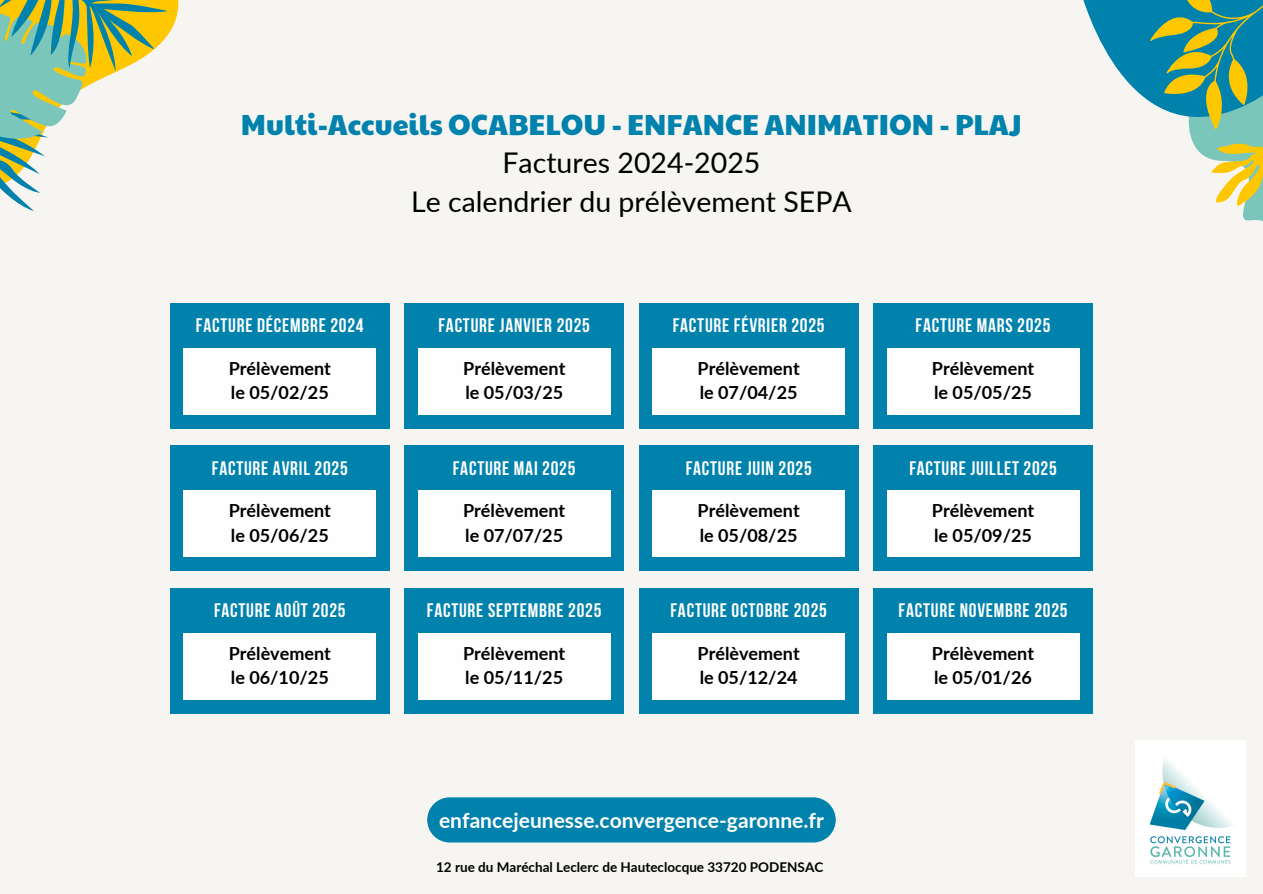
<style>
.page{position:relative;width:1263px;height:894px;background:#fff}
.page>*{position:absolute;margin:0;border:0;box-sizing:border-box;transform-origin:0 0}
.t1{font:28.5px/38.8px "Lato";color:#000;text-align:center}
.t2{font:700 21px "Lato";color:#fefefe}
.t3{font:700 19.5px "Bebas Neue";letter-spacing:.04em;color:#fefefe}
.t4{font:700 18px/24.8px "Lato";color:#000}
.t5{font:700 13.5px "Lato";color:#000}
.s1{font-family:"Paytone One";color:#0082ad}
</style>
<div class="page">
<div style="left:0;top:0;width:1263px;height:893px;background:#f6f5f2"></div>
<img style="left:1135px;top:740px;width:110px;height:136px">
<div style="left:427px;top:797px;width:409px;height:45px;background:#0082ad"></div>
<div style="left:170px;top:303px;width:219px;height:125px;background:#0082ad"></div>
<div style="left:170px;top:445px;width:219px;height:126px;background:#0082ad"></div>
<div style="left:170px;top:588px;width:219px;height:125px;background:#0082ad"></div>
<div style="left:639px;top:303px;width:219px;height:125px;background:#0082ad"></div>
<div style="left:639px;top:445px;width:219px;height:126px;background:#0082ad"></div>
<div style="left:639px;top:588px;width:219px;height:125px;background:#0082ad"></div>
<div style="left:874px;top:588px;width:218px;height:125px;background:#0082ad"></div>
<div style="left:405px;top:303px;width:219px;height:125px;background:#0082ad"></div>
<div style="left:405px;top:445px;width:219px;height:126px;background:#0082ad"></div>
<div style="left:405px;top:588px;width:219px;height:125px;background:#0082ad"></div>
<div style="left:874px;top:303px;width:218px;height:125px;background:#0082ad"></div>
<div style="left:874px;top:445px;width:218px;height:126px;background:#0082ad"></div>
<div style="left:184px;top:348px;width:192px;height:67px;background:#fefefe"></div>
<div style="left:184px;top:490px;width:192px;height:67px;background:#fefefe"></div>
<div style="left:184px;top:632px;width:192px;height:67px;background:#fefefe"></div>
<div style="left:653px;top:348px;width:192px;height:67px;background:#fefefe"></div>
<div style="left:653px;top:490px;width:192px;height:67px;background:#fefefe"></div>
<div style="left:653px;top:632px;width:192px;height:67px;background:#fefefe"></div>
<div style="left:887px;top:632px;width:192px;height:67px;background:#fefefe"></div>
<div style="left:418px;top:348px;width:192px;height:67px;background:#fefefe"></div>
<div style="left:418px;top:490px;width:192px;height:67px;background:#fefefe"></div>
<div style="left:418px;top:632px;width:192px;height:67px;background:#fefefe"></div>
<div style="left:887px;top:348px;width:192px;height:67px;background:#fefefe"></div>
<div style="left:887px;top:490px;width:192px;height:67px;background:#fefefe"></div>
<svg style="left:168px;top:0;width:11px;height:35px"></svg>
<svg style="left:0;top:0;width:168px;height:211px"></svg>
<svg style="left:1083px;top:0;width:180px;height:222px"></svg>
<p class="t1" style="left:241px;top:104px;width:782px"><span class="s1">Multi-Accueils OCABELOU - ENFANCE ANIMATION - PLAJ<br></span>Factures 2024-2025<br>Le calendrier du prélèvement SEPA</p>
<p class="t3" style="left:196px;top:317px;width:169px">FACTURE DÉCEMBRE 2024</p>
<h3 class="t3" style="left:438px;top:317px;width:153px">FACTURE JANVIER 2025</h3>
<h3 class="t3" style="left:673px;top:317px;width:153px">FACTURE FÉVRIER 2025</h3>
<h2 class="t3" style="left:916px;top:317px;width:136px">FACTURE MARS 2025</h2>
<h2 class="t4" style="left:229px;top:355px;width:104px">Prélèvement le 05/02/25</h2>
<h3 class="t4" style="left:463px;top:355px;width:104px">Prélèvement le 05/03/25</h3>
<h2 class="t4" style="left:697px;top:355px;width:104px">Prélèvement le 07/04/25</h2>
<h3 class="t4" style="left:932px;top:355px;width:104px">Prélèvement le 05/05/25</h3>
<h1 class="t3" style="left:212px;top:459px;width:137px">FACTURE AVRIL 2025</h1>
<h2 class="t3" style="left:453px;top:459px;width:124px">FACTURE MAI 2025</h2>
<h2 class="t3" style="left:686px;top:459px;width:128px">FACTURE JUIN 2025</h2>
<h3 class="t3" style="left:909px;top:459px;width:149px">FACTURE JUILLET 2025</h3>
<h3 class="t4" style="left:229px;top:497px;width:104px">Prélèvement le 05/06/25</h3>
<h3 class="t4" style="left:463px;top:497px;width:104px">Prélèvement le 07/07/25</h3>
<h3 class="t4" style="left:697px;top:497px;width:104px">Prélèvement le 05/08/25</h3>
<h2 class="t4" style="left:932px;top:497px;width:104px">Prélèvement le 05/09/25</h2>
<h2 class="t3" style="left:214px;top:602px;width:133px">FACTURE AOÛT 2025</h2>
<h3 class="t3" style="left:427px;top:602px;width:176px">FACTURE SEPTEMBRE 2025</h3>
<h3 class="t3" style="left:670px;top:602px;width:158px">FACTURE OCTOBRE 2025</h3>
<h2 class="t3" style="left:899px;top:602px;width:170px">FACTURE NOVEMBRE 2025</h2>
<h2 class="t4" style="left:229px;top:640px;width:104px">Prélèvement le 06/10/25</h2>
<h2 class="t4" style="left:463px;top:640px;width:104px">Prélèvement le 05/11/25</h2>
<h2 class="t4" style="left:697px;top:640px;width:104px">Prélèvement le 05/12/24</h2>
<h3 class="t4" style="left:932px;top:640px;width:104px">Prélèvement le 05/01/26</h3>
<p class="t2" style="left:439px;top:806px;width:386px">enfancejeunesse.convergence-garonne.fr</p>
<h2 class="t5" style="left:436px;top:857px;width:389px">12 rue du Maréchal Leclerc de Hauteclocque 33720 PODENSAC</h2>
</div>
